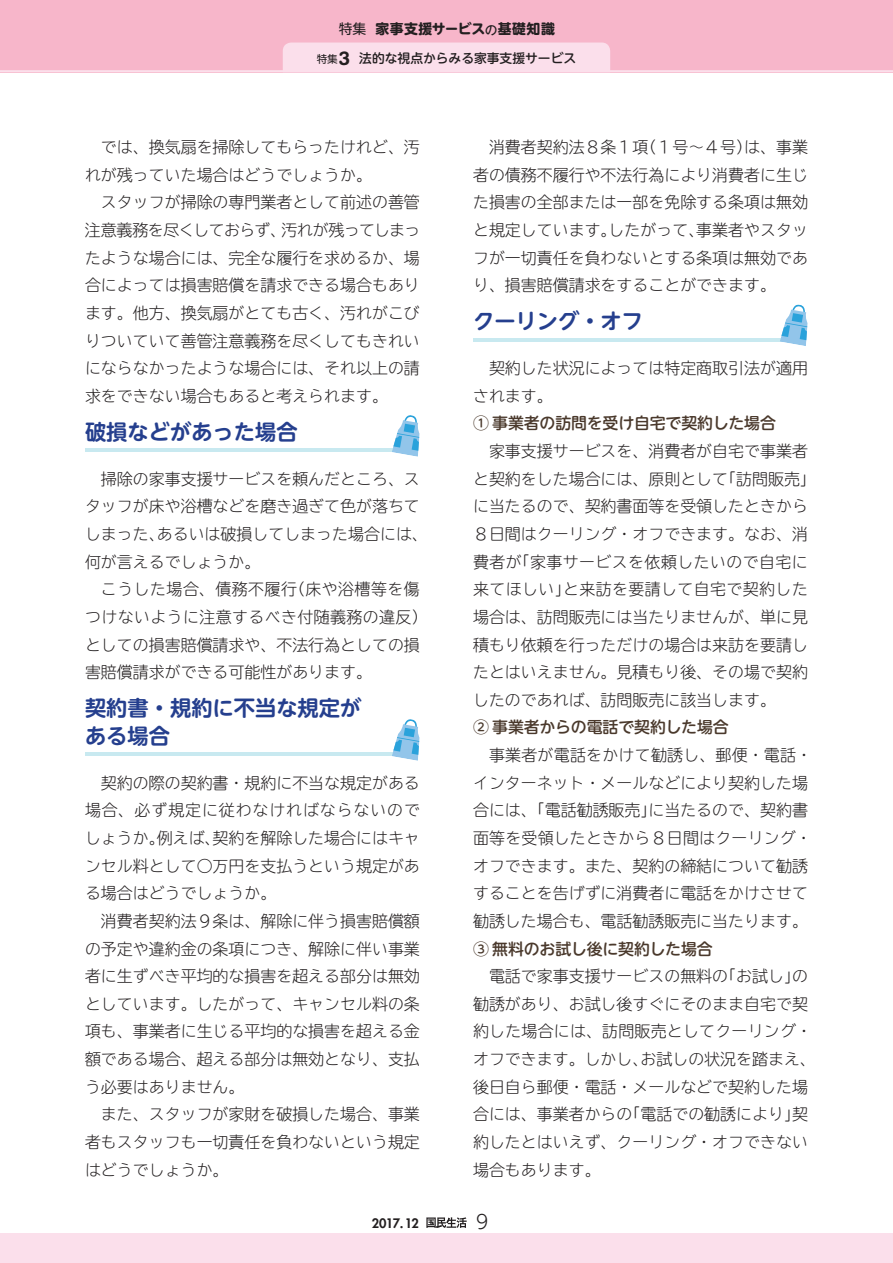
<style>
.page{position:relative;width:893px;height:1263px;background:#fff}
.page>*{position:absolute;margin:0;border:0;box-sizing:border-box;transform-origin:0 0}
.t1{font:700 21.3px/27.6px "UD Shin M Go Pro De";color:#253f8e}
.t2{font:300 19.2px "UD Shin Go C Oniz Pr 6 N";color:#231f20}
.t3{font:300 15.9px/27.6px "TBUDR Go Std Super";color:#231f20}
.t4{font:500 15.9px "UD Shin M Go Pro";letter-spacing:-.01em;color:#4a392c}
.t5{font:700 13.8px "UD Shin M Go Pro";letter-spacing:.03em;color:#231f20}
.t6{font:500 12.75px "UD Shin M Go Pro";color:#231f20}
.t7{font:800 12.75px "Futura Std";letter-spacing:-.04em;color:#231f20}
.s1{font-family:"Shin M Go Pro";font-weight:400}
.s2{font-family:"Shin M Go Pro";font-weight:400;font-size:10.65px}
.s3{font-family:"Helvetica Rounded LT Std";font-weight:700;font-size:19.2px}
</style>
<div class="page">
<div style="left:0;top:0;width:893px;height:72px;background:#f7b6ca"></div>
<div style="left:0;top:1233px;width:893px;height:30px;background:#fbdfeb"></div>
<hr style="left:0;top:70px;width:893px;height:2px;background:#fbdfeb">
<svg style="left:426px;top:1217px;width:41px;height:11px"></svg>
<div style="left:283px;top:43px;width:327px;height:27px;background:#fbdfeb"></div>
<hr style="left:85px;top:449px;width:327px;height:3px;background:#c8e9f0">
<svg style="left:392px;top:415px;width:27px;height:42px"></svg>
<hr style="left:85px;top:753px;width:327px;height:3px;background:#c8e9f0">
<svg style="left:392px;top:719px;width:27px;height:42px"></svg>
<hr style="left:473px;top:338px;width:327px;height:3px;background:#c8e9f0">
<svg style="left:780px;top:304px;width:27px;height:42px"></svg>
<p class="t5" style="left:339px;top:17px;width:218px"><span class="s1">特集</span> 家事支援サービス<sub>の</sub>基礎知識</p>
<p class="t6" style="left:317px;top:48px;width:261px"><span class="s2">特集</span><span class="s3">3</span> 法的な視点からみる家事支援サービス</p>
<p class="t3" style="left:85px;top:133px;width:336px;text-indent:16px">では、換気扇を掃除してもらったけれど、汚れが残っていた場合はどうでしょうか。</p>
<p class="t3" style="left:85px;top:188px;width:337px;text-align:justify;text-indent:16px">スタッフが掃除の専門業者として前述の善管注意義務を尽くしておらず、汚れが残ってしまったような場合には、完全な履行を求めるか、場合によっては損害賠償を請求できる場合もあります。他方、換気扇がとても古く、汚れがこびりついていて善管注意義務を尽くしてもきれいにならなかったような場合には、それ以上の請求をできない場合もあると考えられます。</p>
<h1 class="t1" style="left:85px;top:417px;width:214px">破損などがあった場合</h1>
<p class="t3" style="left:85px;top:464px;width:344px;text-indent:16px">掃除の家事支援サービスを頼んだところ、スタッフが床や浴槽などを磨き過ぎて色が落ちてしまった、あるいは破損してしまった場合には、何が言えるでしょうか。</p>
<p class="t3" style="left:85px;top:575px;width:344px;text-indent:16px">こうした場合、債務不履行（床や浴槽等を傷つけないように注意するべき付随義務の違反）としての損害賠償請求や、不法行為としての損害賠償請求ができる可能性があります。</p>
<h1 class="t1" style="left:85px;top:693px;width:278px">契約書・規約に不当な規定がある場合</h1>
<p class="t3" style="left:85px;top:768px;width:336px;text-align:justify;text-indent:16px">契約の際の契約書・規約に不当な規定がある場合、必ず規定に従わなければならないのでしょうか。例えば、契約を解除した場合にはキャンセル料として○万円を支払うという規定がある場合はどうでしょうか。</p>
<p class="t3" style="left:85px;top:907px;width:336px;text-align:justify;text-indent:16px">消費者契約法９条は、解除に伴う損害賠償額の予定や違約金の条項につき、解除に伴い事業者に生ずべき平均的な損害を超える部分は無効としています。したがって、キャンセル料の条項も、事業者に生じる平均的な損害を超える金額である場合、超える部分は無効となり、支払う必要はありません。</p>
<p class="t3" style="left:85px;top:1100px;width:336px;text-align:justify;text-indent:16px">また、スタッフが家財を破損した場合、事業者もスタッフも一切責任を負わないという規定はどうでしょうか。</p>
<p class="t3" style="left:473px;top:133px;width:336px;text-align:justify;text-indent:16px">消費者契約法８条１項（１号～４号）は、事業者の債務不履行や不法行為により消費者に生じた損害の全部または一部を免除する条項は無効と規定しています。したがって、事業者やスタッフが一切責任を負わないとする条項は無効であり、損害賠償請求をすることができます。</p>
<h1 class="t1" style="left:473px;top:306px;width:172px">クーリング・オフ</h1>
<p class="t3" style="left:473px;top:354px;width:336px;text-indent:16px">契約した状況によっては特定商取引法が適用されます。</p>
<p class="t4" style="left:473px;top:410px;width:304px">① 事業者の訪問を受け自宅で契約した場合</p>
<p class="t3" style="left:473px;top:437px;width:344px;text-indent:16px">家事支援サービスを、消費者が自宅で事業者と契約をした場合には、原則として「訪問販売」に当たるので、契約書面等を受領したときから<br>８日間はクーリング・オフできます。なお、消費者が「家事サービスを依頼したいので自宅に来てほしい」と来訪を要請して自宅で契約した場合は、訪問販売には当たりませんが、単に見積もり依頼を行っただけの場合は来訪を要請したとはいえません。見積もり後、その場で契約したのであれば、訪問販売に該当します。</p>
<p class="t4" style="left:473px;top:714px;width:257px">② 事業者からの電話で契約した場合</p>
<p class="t3" style="left:473px;top:741px;width:340px;text-indent:16px">事業者が電話をかけて勧誘し、郵便・電話・インターネット・メールなどにより契約した場合には、「電話勧誘販売」に当たるので、契約書面等を受領したときから８日間はクーリング・オフできます。また、契約の締結について勧誘することを告げずに消費者に電話をかけさせて勧誘した場合も、電話勧誘販売に当たります。</p>
<p class="t4" style="left:473px;top:935px;width:241px">③ 無料のお試し後に契約した場合</p>
<p class="t3" style="left:473px;top:962px;width:344px;text-indent:16px">電話で家事支援サービスの無料の「お試し」の勧誘があり、お試し後すぐにそのまま自宅で契約した場合には、訪問販売としてクーリング・オフできます。しかし、お試しの状況を踏まえ、後日自ら郵便・電話・メールなどで契約した場合には、事業者からの「電話での勧誘により」契約したとはいえず、クーリング・オフできない場合もあります。</p>
<p class="t7" style="left:372px;top:1215px;width:49px">2017.12</p>
<p class="t2" style="left:476px;top:1206px;width:14px">9</p>
</div>
